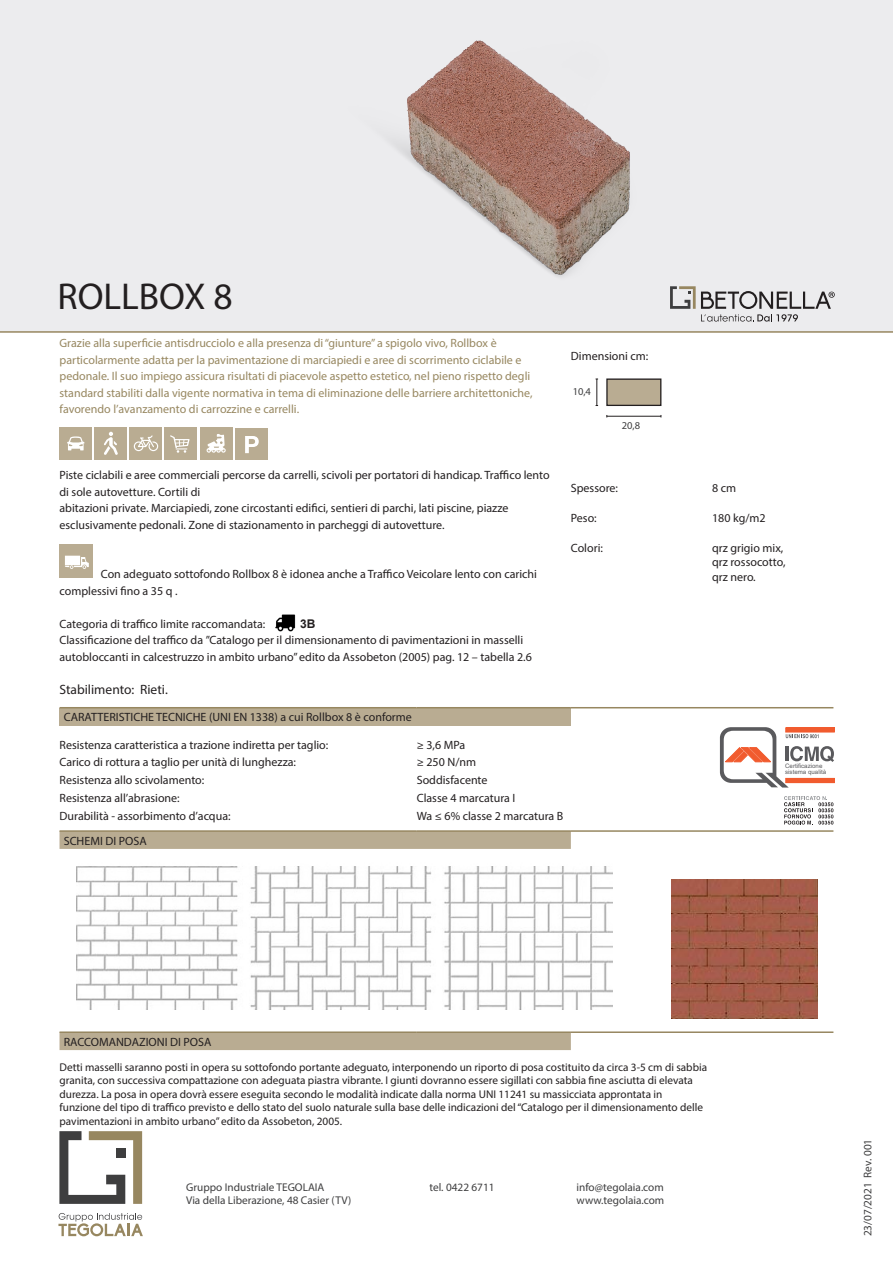
<style>
.page{position:relative;width:893px;height:1263px;background:#fff}
.page>*{position:absolute;margin:0;border:0;box-sizing:border-box;transform-origin:0 0}
.t1{font:37.5px "Myriad Pro";color:#231f20}
.t2{font:13.5px "Myriad Pro";color:#231f20}
.t3{font:12px/16.5px "Myriad Pro";color:#231f20}
.t4{font:12px/16.5px "Myriad Pro";color:#978760}
.t5{font:700 12px "Arial";color:#231f20}
.t6{font:11.25px/13.5px "Myriad Pro";color:#231f20}
.t7{font:11.25px "Myriad Pro";color:#3e3e3f}
.t8{font:10.5px "Myriad Pro";color:#3e3e3f}
.t9{font:6.15px/6.1px "Arial";color:#5a5a5d}
</style>
<div class="page">
<div style="left:0;top:0;width:893px;height:332px;background:#ececee"></div>
<hr style="left:0;top:331px;width:893px;height:2px;background:#978760">
<svg style="left:58px;top:1213px;width:85px;height:23px"></svg>
<svg style="left:59px;top:1131px;width:83px;height:73px"></svg>
<img style="left:193px;top:40px;width:700px;height:393px">
<svg style="left:784px;top:796px;width:49px;height:29px"></svg>
<div style="left:60px;top:427px;width:32px;height:33px;background:#b9ac92"></div>
<svg style="left:67px;top:436px;width:17px;height:14px"></svg>
<div style="left:95px;top:427px;width:32px;height:33px;background:#b9ac92"></div>
<svg style="left:104px;top:432px;width:14px;height:23px"></svg>
<div style="left:130px;top:427px;width:32px;height:33px;background:#b9ac92"></div>
<svg style="left:134px;top:435px;width:24px;height:16px"></svg>
<div style="left:165px;top:427px;width:32px;height:33px;background:#b9ac92"></div>
<svg style="left:170px;top:435px;width:20px;height:18px"></svg>
<div style="left:200px;top:427px;width:32px;height:33px;background:#b9ac92"></div>
<svg style="left:207px;top:434px;width:19px;height:19px"></svg>
<div style="left:235px;top:428px;width:32px;height:32px;background:#b9ac92"></div>
<svg style="left:245px;top:436px;width:14px;height:17px"></svg>
<div style="left:60px;top:544px;width:33px;height:34px;background:#b9ac92"></div>
<svg style="left:65px;top:556px;width:24px;height:13px"></svg>
<img style="left:275px;top:614px;width:21px;height:18px">
<div style="left:60px;top:708px;width:511px;height:17px;background:#b9ac92"></div>
<hr style="left:60px;top:707px;width:357px;height:1px;background:#978760">
<hr style="left:417px;top:707px;width:154px;height:1px;background:#978760">
<hr style="left:571px;top:707px;width:262px;height:1px;background:#978760">
<svg style="left:60px;top:832px;width:511px;height:218px"></svg>
<hr style="left:60px;top:830px;width:357px;height:2px;background:#978760">
<hr style="left:417px;top:830px;width:154px;height:2px;background:#978760">
<hr style="left:571px;top:830px;width:262px;height:2px;background:#978760">
<hr style="left:60px;top:1031px;width:357px;height:2px;background:#978760">
<hr style="left:417px;top:1031px;width:154px;height:2px;background:#978760">
<hr style="left:571px;top:1031px;width:262px;height:2px;background:#978760">
<svg style="left:720px;top:727px;width:114px;height:60px"></svg>
<div style="left:607px;top:379px;width:54px;height:26px;background:#b9ac92"></div>
<div style="left:606px;top:378px;width:55px;height:28px;border:1px solid #231f20"></div>
<hr style="left:607px;top:416px;width:54px;height:1px;background:#231f20">
<svg style="left:596px;top:379px;width:2px;height:27px"></svg>
<img style="left:77px;top:858px;width:535px;height:152px">
<img style="left:672px;top:879px;width:145px;height:140px">
<p class="t1" style="left:57px;top:274px;width:177px">ROLLBOX 8</p>
<p class="t4" style="left:60px;top:335px;width:475px">Grazie alla superficie antisdrucciolo e alla presenza di “giunture” a spigolo vivo, Rollbox è particolarmente adatta per la pavimentazione di marciapiedi e aree di scorrimento ciclabile e pedonale. Il suo impiego assicura risultati di piacevole aspetto estetico, nel pieno rispetto degli standard stabiliti dalla vigente normativa in tema di eliminazione delle barriere architettoniche, favorendo l’avanzamento di carrozzine e carrelli.</p>
<p class="t3" style="left:571px;top:347px;width:79px">Dimensioni cm:</p>
<p class="t8" style="left:573px;top:385px;width:20px">10,4</p>
<p class="t8" style="left:622px;top:419px;width:20px">20,8</p>
<p class="t3" style="left:60px;top:467px;width:492px">Piste ciclabili e aree commerciali percorse da carrelli, scivoli per portatori di handicap. Traffico lento di sole autovetture. Cortili di</p>
<p class="t3" style="left:60px;top:500px;width:450px">abitazioni private. Marciapiedi, zone circostanti edifici, sentieri di parchi, lati piscine, piazze esclusivamente pedonali. Zone di stazionamento in parcheggi di autovetture.</p>
<p class="t3" style="left:60px;top:566px;width:479px;text-indent:41px">Con adeguato sottofondo Rollbox 8 è idonea anche a Traffico Veicolare lento con carichi complessivi fino a 35 q .</p>
<p class="t3" style="left:60px;top:615px;width:207px">Categoria di traffico limite raccomandata:</p>
<p class="t5" style="left:300px;top:615px;width:17px">3B</p>
<p class="t3" style="left:60px;top:632px;width:474px">Classificazione del traffico da ”Catalogo per il dimensionamento di pavimentazioni in masselli autobloccanti in calcestruzzo in ambito urbano” edito da Assobeton (2005) pag. 12 – tabella 2.6</p>
<p class="t2" style="left:60px;top:681px;width:110px">Stabilimento: Rieti.</p>
<p class="t3" style="left:64px;top:709px;width:350px">CARATTERISTICHE TECNICHE (UNI EN 1338) a cui Rollbox 8 è conforme</p>
<p class="t3" style="left:60px;top:736px;width:270px">Resistenza caratteristica a trazione indiretta per taglio:</p>
<p class="t3" style="left:417px;top:736px;width:50px">≥ 3,6 MPa</p>
<p class="t3" style="left:60px;top:754px;width:238px">Carico di rottura a taglio per unità di lunghezza:</p>
<p class="t3" style="left:417px;top:754px;width:61px">≥ 250 N/nm</p>
<p class="t3" style="left:60px;top:772px;width:146px">Resistenza allo scivolamento:</p>
<p class="t3" style="left:417px;top:772px;width:72px">Soddisfacente</p>
<p class="t3" style="left:60px;top:790px;width:122px">Resistenza all’abrasione:</p>
<p class="t3" style="left:417px;top:790px;width:100px">Classe 4 marcatura I</p>
<p class="t3" style="left:60px;top:807px;width:173px">Durabilità - assorbimento d’acqua:</p>
<p class="t3" style="left:417px;top:807px;width:148px">Wa ≤ 6% classe 2 marcatura B</p>
<p class="t3" style="left:64px;top:832px;width:84px">SCHEMI DI POSA</p>
<p class="t3" style="left:571px;top:479px;width:49px">Spessore:</p>
<p class="t3" style="left:712px;top:479px;width:26px">8 cm</p>
<p class="t3" style="left:571px;top:509px;width:27px">Peso:</p>
<p class="t3" style="left:712px;top:509px;width:55px">180 kg/m2</p>
<p class="t3" style="left:571px;top:539px;width:34px">Colori:</p>
<p class="t3" style="left:712px;top:539px;width:73px">qrz grigio mix,</p>
<p class="t3" style="left:712px;top:554px;width:75px">qrz rossocotto,</p>
<p class="t3" style="left:712px;top:568px;width:45px">qrz nero.</p>
<p class="t9" style="left:785px;top:762px;width:43px">Certificazione sistema qualità</p>
<p class="t3" style="left:64px;top:1033px;width:149px">RACCOMANDAZIONI DI POSA</p>
<p class="t6" style="left:60px;top:1060px;width:649px">Detti masselli saranno posti in opera su sottofondo portante adeguato, interponendo un riporto di posa costituito da circa 3-5 cm di sabbia granita, con successiva compattazione con adeguata piastra vibrante. I giunti dovranno essere sigillati con sabbia fine asciutta di elevata durezza. La posa in opera dovrà essere eseguita secondo le modalità indicate dalla norma UNI 11241 su massicciata approntata in<br>funzione del tipo di traffico previsto e dello stato del suolo naturale sulla base delle indicazioni del “Catalogo per il dimensionamento delle pavimentazioni in ambito urbano” edito da Assobeton, 2005.</p>
<p class="t7" style="left:186px;top:1180px;width:140px">Gruppo Industriale TEGOLAIA</p>
<p class="t7" style="left:186px;top:1193px;width:167px">Via della Liberazione, 48 Casier (TV)</p>
<p class="t7" style="left:429px;top:1180px;width:67px">tel. 0422 6711</p>
<p class="t7" style="left:577px;top:1180px;width:89px">info@tegolaia.com</p>
<p class="t7" style="left:577px;top:1193px;width:89px">www.tegolaia.com</p>
<p class="t7" style="left:861px;top:1236px;width:99px;rotate:-90deg">23/07/2021 Rev. 001</p>
</div>
